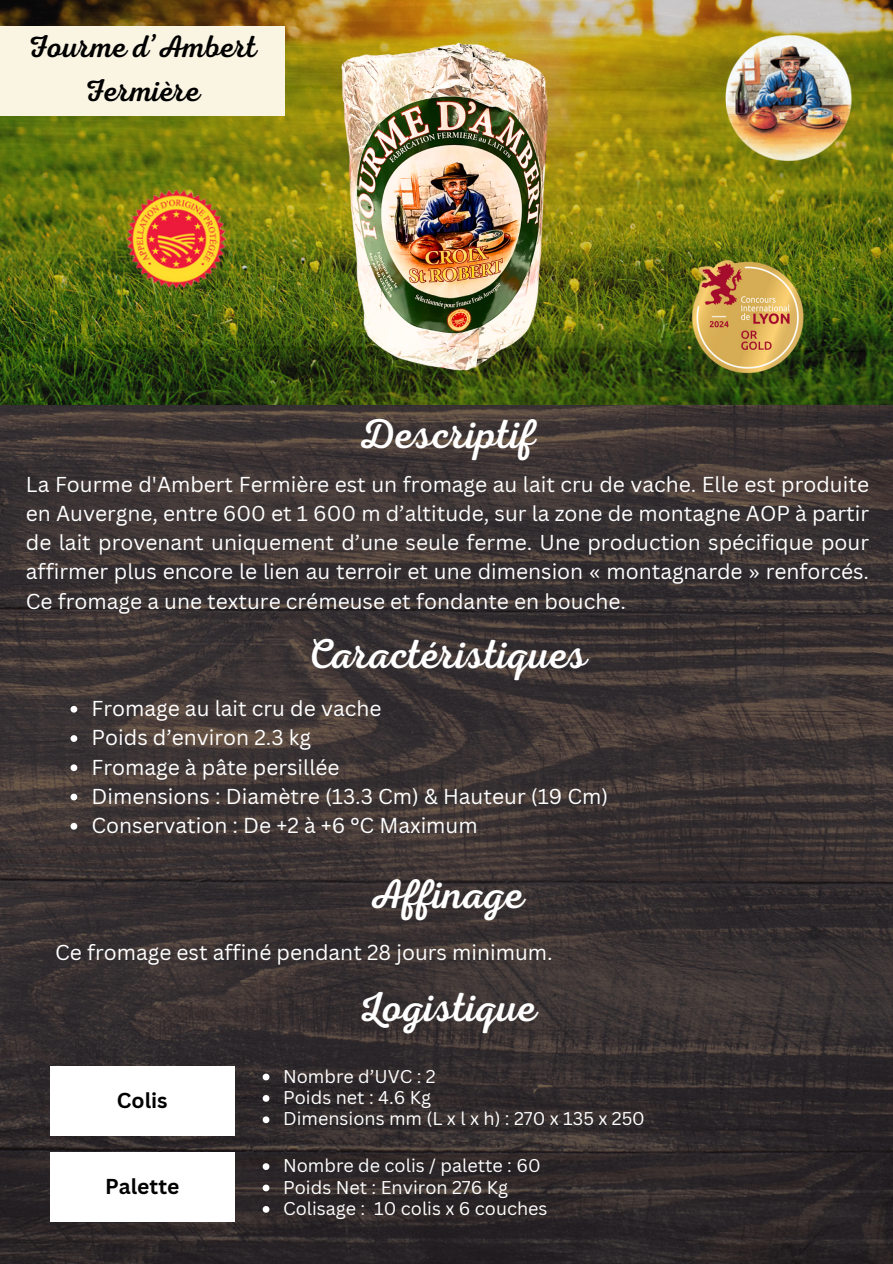
<style>
.page{position:relative;width:893px;height:1264px;background:#fff}
.page>*{position:absolute;margin:0;border:0;box-sizing:border-box;transform-origin:0 0}
.t1{font:42px "RTL Adam Script Regular";color:#fff}
.t2{font:31.5px/43.8px "RTL Adam Script Regular";color:#000;text-align:center}
.t3{font:21px/29.2px "Canva Sans";color:#fff;text-align:justify}
.t4{font:700 21px "Canva Sans";color:#000}
.t5{font:18px "Canva Sans";color:#fff}
</style>
<div class="page">
<img style="left:0;top:404px;width:892px;height:859px">
<img style="left:0;top:0;width:892px;height:404px">
<img style="left:719px;top:28px;width:139px;height:140px">
<div style="left:0;top:26px;width:284px;height:90px;background:#faf4e3"></div>
<img style="left:116px;top:178px;width:121px;height:122px">
<img style="left:691px;top:259px;width:113px;height:114px">
<img style="left:294px;top:22px;width:306px;height:361px">
<div style="left:50px;top:1065px;width:184px;height:70px;background:#fff"></div>
<div style="left:50px;top:1152px;width:184px;height:70px;background:#fff"></div>
<svg style="left:70px;top:706px;width:7px;height:6px"></svg>
<svg style="left:70px;top:735px;width:7px;height:7px"></svg>
<svg style="left:70px;top:764px;width:7px;height:7px"></svg>
<svg style="left:70px;top:793px;width:7px;height:7px"></svg>
<svg style="left:70px;top:823px;width:7px;height:6px"></svg>
<svg style="left:263px;top:1073px;width:6px;height:7px"></svg>
<svg style="left:263px;top:1094px;width:6px;height:7px"></svg>
<svg style="left:263px;top:1116px;width:6px;height:7px"></svg>
<svg style="left:263px;top:1163px;width:6px;height:6px"></svg>
<svg style="left:263px;top:1184px;width:6px;height:7px"></svg>
<svg style="left:263px;top:1205px;width:6px;height:7px"></svg>
<p class="t2" style="left:28px;top:26px;width:231px">Fourme d’Ambert<br>Fermière</p>
<p class="t1" style="left:358px;top:410px;width:179px">Descriptif</p>
<p class="t3" style="left:26px;top:469px;width:844px">La Fourme d'Ambert Fermière est un fromage au lait cru de vache. Elle est produite en Auvergne, entre 600 et 1 600 m d’altitude, sur la zone de montagne AOP à partir de lait provenant uniquement d’une seule ferme. Une production spécifique pour affirmer plus encore le lien au terroir et une dimension « montagnarde » renforcés.<br>Ce fromage a une texture crémeuse et fondante en bouche.</p>
<p class="t1" style="left:306px;top:630px;width:283px">Caractéristiques</p>
<p class="t3" style="left:92px;top:693px;width:291px">Fromage au lait cru de vache</p>
<p class="t3" style="left:92px;top:722px;width:221px">Poids d’environ 2.3 kg</p>
<p class="t3" style="left:92px;top:751px;width:249px">Fromage à pâte persillée</p>
<p class="t3" style="left:92px;top:781px;width:518px">Dimensions : Diamètre (13.3 Cm) &amp; Hauteur (19 Cm)</p>
<p class="t3" style="left:92px;top:810px;width:387px">Conservation : De +2 à +6 °C Maximum</p>
<p class="t1" style="left:369px;top:870px;width:156px">Affinage</p>
<p class="t3" style="left:55px;top:937px;width:499px">Ce fromage est affiné pendant 28 jours minimum.</p>
<p class="t1" style="left:358px;top:983px;width:180px">Logistique</p>
<p class="t5" style="left:283px;top:1063px;width:154px">Nombre d’UVC : 2</p>
<p class="t5" style="left:283px;top:1084px;width:149px">Poids net : 4.6 Kg</p>
<p class="t5" style="left:283px;top:1106px;width:363px">Dimensions mm (L x l x h) : 270 x 135 x 250</p>
<p class="t5" style="left:283px;top:1152px;width:259px">Nombre de colis / palette : 60</p>
<p class="t5" style="left:283px;top:1174px;width:226px">Poids Net : Environ 276 Kg</p>
<p class="t5" style="left:283px;top:1195px;width:266px">Colisage : 10 colis x 6 couches</p>
<p class="t4" style="left:117px;top:1085px;width:52px">Colis</p>
<p class="t4" style="left:105px;top:1171px;width:76px">Palette</p>
</div>
